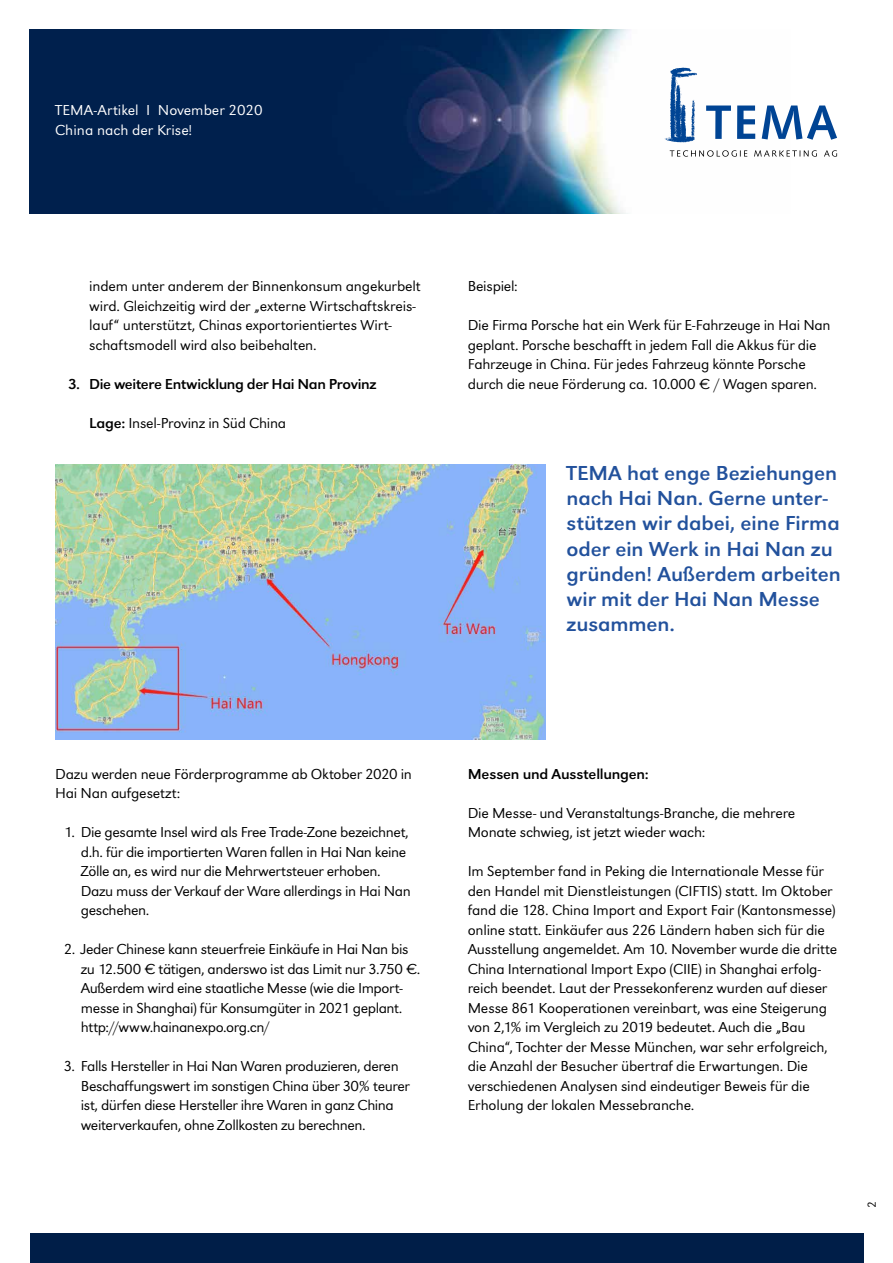
<style>
.page{position:relative;width:893px;height:1263px;background:#fff}
.page>*{position:absolute;margin:0;border:0;box-sizing:border-box;transform-origin:0 0}
.t1{font:21px/25.2px "URW Grotesk Wid";letter-spacing:-.005em;color:#22519c}
.t2{font:300 15px/19.5px "URW Grotesk Wid";letter-spacing:-.015em;color:#000}
.t3{font:15px "URW Grotesk Wid";letter-spacing:-.02em;color:#000}
.t4{font:300 15px/19.5px "URW Grotesk Wid";color:#fff}
.t5{font:300 12px "URW Grotesk Wid";color:#000}
.s1{font-weight:400}
</style>
<div class="page">
<div style="left:30px;top:1233px;width:833px;height:30px;background:#001e48"></div>
<img style="left:30px;top:30px;width:744px;height:183px">
<svg style="left:665px;top:68px;width:32px;height:74px"></svg>
<svg style="left:706px;top:106px;width:25px;height:33px"></svg>
<svg style="left:737px;top:106px;width:18px;height:33px"></svg>
<svg style="left:762px;top:106px;width:75px;height:34px"></svg>
<svg style="left:670px;top:150px;width:77px;height:7px"></svg>
<svg style="left:754px;top:150px;width:63px;height:7px"></svg>
<svg style="left:824px;top:150px;width:13px;height:7px"></svg>
<img style="left:56px;top:465px;width:490px;height:275px">
<p class="t4" style="left:55px;top:100px;width:209px">TEMA-Artikel I November 2020<br>China nach der Krise!</p>
<p class="t2" style="left:89px;top:276px;width:333px">indem unter anderem der Binnenkonsum angekurbelt wird. Gleichzeitig wird der „externe Wirtschaftskreis&shy;lauf“ unterstützt, Chinas exportorientiertes Wirt&shy;schaftsmodell wird also beibehalten.</p>
<p class="t3" style="left:68px;top:375px;width:310px">3. Die weitere Entwicklung der Hai Nan Provinz</p>
<p class="t2" style="left:89px;top:413px;width:198px"><span class="s1">Lage:</span> Insel-Provinz in Süd China</p>
<p class="t2" style="left:468px;top:276px;width:52px">Beispiel:</p>
<p class="t2" style="left:468px;top:315px;width:364px">Die Firma Porsche hat ein Werk für E-Fahrzeuge in Hai Nan geplant. Porsche beschafft in jedem Fall die Akkus für die Fahrzeuge in China. Für jedes Fahrzeug könnte Porsche durch die neue Förderung ca. 10.000 € / Wagen sparen.</p>
<h1 class="t1" style="left:567px;top:460px;width:276px">TEMA hat enge Beziehungen nach Hai Nan. Gerne unter&shy;stützen wir dabei, eine Firma oder ein Werk in Hai Nan zu gründen! Außerdem arbeiten wir mit der Hai Nan Messe zusammen.</h1>
<p class="t2" style="left:55px;top:764px;width:358px">Dazu werden neue Förderprogramme ab Oktober 2020 in<br>Hai Nan aufgesetzt:</p>
<p class="t2" style="left:81px;top:822px;width:331px;text-indent:-17px">1. Die gesamte Insel wird als Free Trade-Zone bezeichnet, d.h. für die importierten Waren fallen in Hai Nan keine Zölle an, es wird nur die Mehrwertsteuer erhoben.<br>Dazu muss der Verkauf der Ware allerdings in Hai Nan geschehen.</p>
<p class="t2" style="left:81px;top:939px;width:341px;text-indent:-17px">2. Jeder Chinese kann steuerfreie Einkäufe in Hai Nan bis zu 12.500 € tätigen, anderswo ist das Limit nur 3.750 €.<br>Außerdem wird eine staatliche Messe (wie die Import&shy;messe in Shanghai) für Konsumgüter in 2021 geplant. http://www.hainanexpo.org.cn/</p>
<p class="t2" style="left:81px;top:1056px;width:331px;text-indent:-17px">3. Falls Hersteller in Hai Nan Waren produzieren, deren Beschaffungswert im sonstigen China über 30% teurer ist, dürfen diese Hersteller ihre Waren in ganz China weiterverkaufen, ohne Zollkosten zu berechnen.</p>
<p class="t3" style="left:468px;top:765px;width:182px">Messen und Ausstellungen:</p>
<p class="t2" style="left:468px;top:803px;width:329px">Die Messe- und Veranstaltungs-Branche, die mehrere<br>Monate schwieg, ist jetzt wieder wach:</p>
<p class="t2" style="left:468px;top:861px;width:371px">Im September fand in Peking die Internationale Messe für den Handel mit Dienstleistungen (CIFTIS) statt. Im Oktober fand die 128. China Import and Export Fair (Kantonsmesse) online statt. Einkäufer aus 226 Ländern haben sich für die Ausstellung angemeldet. Am 10. November wurde die dritte China International Import Expo (CIIE) in Shanghai erfolg&shy;reich beendet. Laut der Pressekonferenz wurden auf dieser Messe 861 Kooperationen vereinbart, was eine Steigerung von 2,1% im Vergleich zu 2019 bedeutet. Auch die „Bau China“, Tochter der Messe München, war sehr erfolgreich, die Anzahl der Besucher übertraf die Erwartungen. Die verschiedenen Analysen sind eindeutiger Beweis für die Erholung der lokalen Messebranche.</p>
<p class="t5" style="left:865px;top:1208px;width:8px;rotate:-90deg">2</p>
</div>
